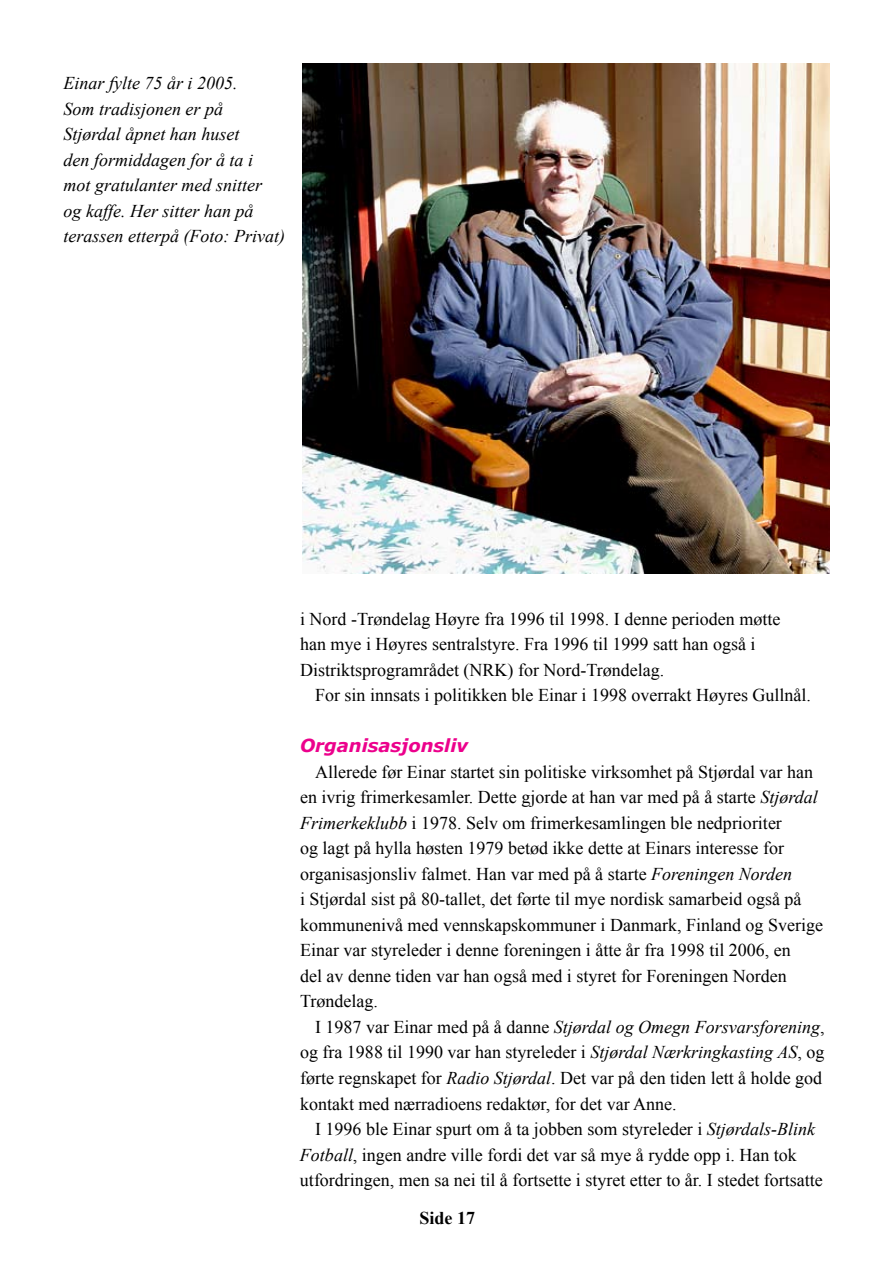
<style>
.page{position:relative;width:893px;height:1263px;background:#fff}
.page>*{position:absolute;margin:0;border:0;box-sizing:border-box;transform-origin:0 0}
.t1{font:18px/25.5px "Times New Roman";color:#000}
.t2{font:italic 18px/25.5px "Times New Roman";color:#000}
.t3{font:italic 700 18px "Verdana";color:#ec008c}
.t4{font:700 18px "Times New Roman";color:#000}
.s1{font-style:italic}
</style>
<div class="page">
<img style="left:302px;top:64px;width:527px;height:510px">
<p class="t2" style="left:64px;top:70px;width:223px">Einar fylte 75 år i 2005.<br>Som tradisjonen er på<br>Stjørdal åpnet han huset<br>den formiddagen for å ta i<br>mot gratulanter med snitter<br>og kaffe. Her sitter han på terassen etterpå (Foto: Privat)</p>
<p class="t1" style="left:300px;top:606px;width:482px">i Nord -Trøndelag Høyre fra 1996 til 1998. I denne perioden møtte han mye i Høyres sentralstyre. Fra 1996 til 1999 satt han også i<br>Distriktsprogramrådet (NRK) for Nord-Trøndelag.</p>
<p class="t1" style="left:315px;top:682px;width:497px">For sin innsats i politikken ble Einar i 1998 overrakt Høyres Gullnål.</p>
<p class="t3" style="left:300px;top:734px;width:170px">Organisasjonsliv</p>
<p class="t1" style="left:300px;top:759px;width:524px;text-indent:15px">Allerede før Einar startet sin politiske virksomhet på Stjørdal var han en ivrig frimerkesamler. Dette gjorde at han var med på å starte <span class="s1">Stjørdal Frimerkeklubb</span> i 1978. Selv om frimerkesamlingen ble nedprioriter<br>og lagt på hylla høsten 1979 betød ikke dette at Einars interesse for organisasjonsliv falmet. Han var med på å starte <span class="s1">Foreningen Norden<br></span>i Stjørdal sist på 80-tallet, det førte til mye nordisk samarbeid også på kommunenivå med vennskapskommuner i Danmark, Finland og Sverige Einar var styreleder i denne foreningen i åtte år fra 1998 til 2006, en<br>del av denne tiden var han også med i styret for Foreningen Norden Trøndelag.</p>
<p class="t1" style="left:300px;top:1014px;width:526px;text-indent:15px">I 1987 var Einar med på å danne <span class="s1">Stjørdal og Omegn Forsvarsforening</span>, og fra 1988 til 1990 var han styreleder i <span class="s1">Stjørdal Nærkringkasting AS</span>, og førte regnskapet for <span class="s1">Radio Stjørdal</span>. Det var på den tiden lett å holde god kontakt med nærradioens redaktør, for det var Anne.</p>
<p class="t1" style="left:300px;top:1116px;width:524px;text-indent:15px">I 1996 ble Einar spurt om å ta jobben som styreleder i <span class="s1">Stjørdals-Blink<br>Fotball</span>, ingen andre ville fordi det var så mye å rydde opp i. Han tok utfordringen, men sa nei til å fortsette i styret etter to år. I stedet fortsatte</p>
<p class="t4" style="left:419px;top:1205px;width:57px">Side 17</p>
</div>
